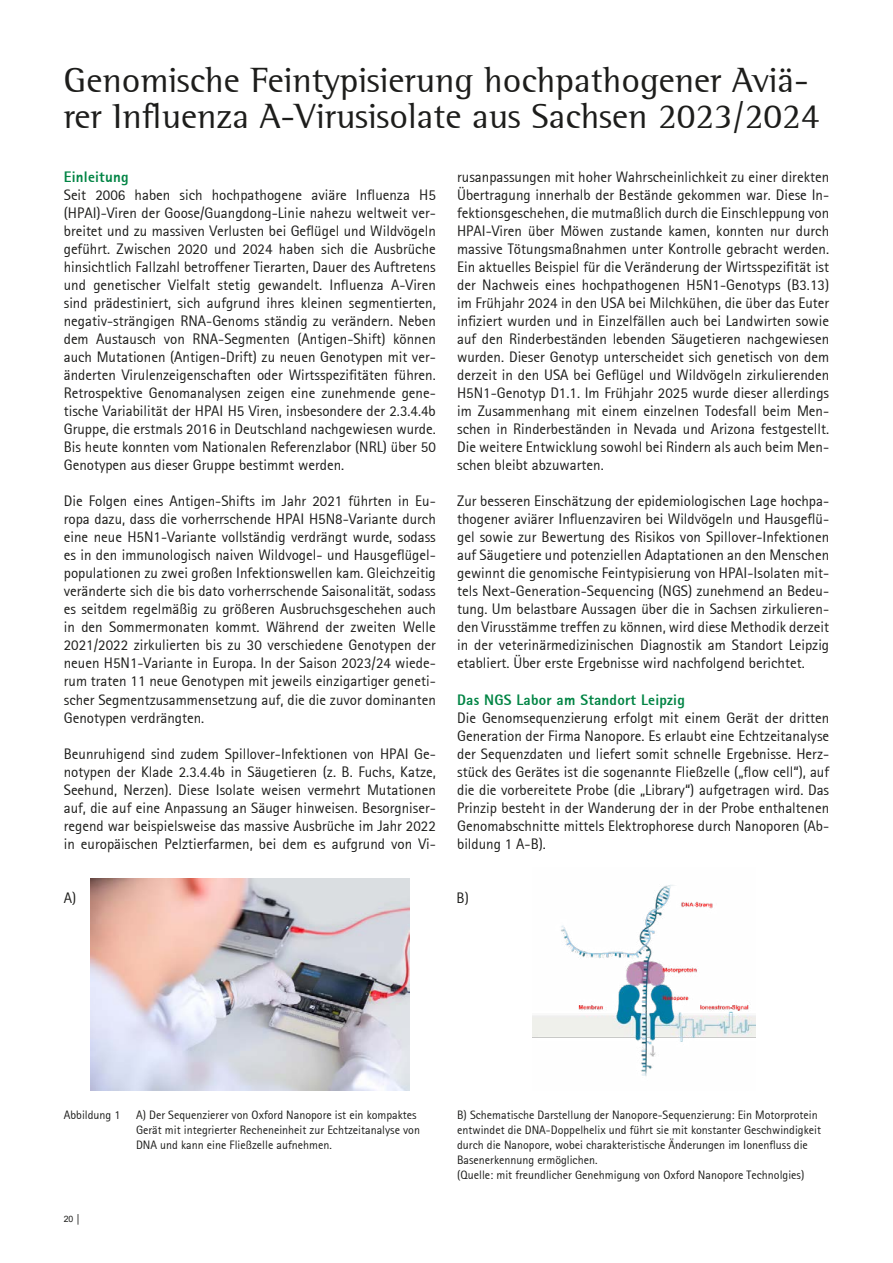
<style>
.page{position:relative;width:893px;height:1263px;background:#fff}
.page>*{position:absolute;margin:0;border:0;box-sizing:border-box;transform-origin:0 0}
.Überschrift_Innen{font:36px/36px "Rotis Semi Serif";color:#1d1d1b}
.Fließtext{font:15px/18px "Rotis Sans Serif";color:#1d1d1b;text-align:justify}
.Zwischenüberschrift_grün{font:800 15px "Rotis Sans Serif";letter-spacing:.015em;color:#008444}
.Bildunterschrift{font:12px/15px "Rotis Sans Serif";color:#1d1d1b}
.t1{font:8.7px "Arial";color:#1d1d1b}
</style>
<div class="page">
<img style="left:90px;top:878px;width:319px;height:213px">
<img style="left:532px;top:885px;width:223px;height:191px">
<h1 class="Überschrift_Innen" style="left:64px;top:62px;width:757px">Genomische Feintypisierung hochpathogener Aviä&shy;rer Influenza A-Virusisolate aus Sachsen 2023/2024</h1>
<p class="Zwischenüberschrift_grün" style="left:64px;top:168px;width:66px">Einleitung</p>
<p class="Fließtext" style="left:64px;top:186px;width:374px">Seit 2006 haben sich hochpathogene aviäre Influenza H5 (HPAI)-Viren der Goose/Guangdong-Linie nahezu weltweit ver&shy;breitet und zu massiven Verlusten bei Geflügel und Wildvögeln geführt. Zwischen 2020 und 2024 haben sich die Ausbrüche hinsichtlich Fallzahl betroffener Tierarten, Dauer des Auftretens und genetischer Vielfalt stetig gewandelt. Influenza A-Viren sind prädestiniert, sich aufgrund ihres kleinen segmentierten, negativ-strängigen RNA-Genoms ständig zu verändern. Neben dem Austausch von RNA-Segmenten (Antigen-Shift) können auch Mutationen (Antigen-Drift) zu neuen Genotypen mit ver&shy;änderten Virulenzeigenschaften oder Wirtsspezifitäten führen.<br>Retrospektive Genomanalysen zeigen eine zunehmende gene&shy;tische Variabilität der HPAI H5 Viren, insbesondere der 2.3.4.4b Gruppe, die erstmals 2016 in Deutschland nachgewiesen wurde.<br>Bis heute konnten vom Nationalen Referenzlabor (NRL) über 50<br>Genotypen aus dieser Gruppe bestimmt werden.</p>
<p class="Fließtext" style="left:64px;top:492px;width:374px">Die Folgen eines Antigen-Shifts im Jahr 2021 führten in Eu&shy;ropa dazu, dass die vorherrschende HPAI H5N8-Variante durch eine neue H5N1-Variante vollständig verdrängt wurde, sodass es in den immunologisch naiven Wildvogel- und Hausgeflügel&shy;populationen zu zwei großen Infektionswellen kam. Gleichzeitig veränderte sich die bis dato vorherrschende Saisonalität, sodass es seitdem regelmäßig zu größeren Ausbruchsgeschehen auch in den Sommermonaten kommt. Während der zweiten Welle 2021/2022 zirkulierten bis zu 30 verschiedene Genotypen der neuen H5N1-Variante in Europa. In der Saison 2023/24 wiede&shy;rum traten 11 neue Genotypen mit jeweils einzigartiger geneti&shy;scher Segmentzusammensetzung auf, die die zuvor dominanten Genotypen verdrängten.</p>
<p class="Fließtext" style="left:64px;top:744px;width:374px">Beunruhigend sind zudem Spillover-Infektionen von HPAI Ge&shy;notypen der Klade 2.3.4.4b in Säugetieren (z. B. Fuchs, Katze, Seehund, Nerzen). Diese Isolate weisen vermehrt Mutationen auf, die auf eine Anpassung an Säuger hinweisen. Besorgniser&shy;regend war beispielsweise das massive Ausbrüche im Jahr 2022 in europäischen Pelztierfarmen, bei dem es aufgrund von Vi-</p>
<p class="Fließtext" style="left:457px;top:168px;width:374px">rusanpassungen mit hoher Wahrscheinlichkeit zu einer direkten Übertragung innerhalb der Bestände gekommen war. Diese In&shy;fektionsgeschehen, die mutmaßlich durch die Einschleppung von HPAI-Viren über Möwen zustande kamen, konnten nur durch massive Tötungsmaßnahmen unter Kontrolle gebracht werden.<br>Ein aktuelles Beispiel für die Veränderung der Wirtsspezifität ist der Nachweis eines hochpathogenen H5N1-Genotyps (B3.13) im Frühjahr 2024 in den USA bei Milchkühen, die über das Euter infiziert wurden und in Einzelfällen auch bei Landwirten sowie auf den Rinderbeständen lebenden Säugetieren nachgewiesen wurden. Dieser Genotyp unterscheidet sich genetisch von dem derzeit in den USA bei Geflügel und Wildvögeln zirkulierenden H5N1-Genotyp D1.1. Im Frühjahr 2025 wurde dieser allerdings im Zusammenhang mit einem einzelnen Todesfall beim Men&shy;schen in Rinderbeständen in Nevada und Arizona festgestellt.<br>Die weitere Entwicklung sowohl bei Rindern als auch beim Men&shy;schen bleibt abzuwarten.</p>
<p class="Fließtext" style="left:457px;top:492px;width:374px">Zur besseren Einschätzung der epidemiologischen Lage hochpa&shy;thogener aviärer Influenzaviren bei Wildvögeln und Hausgeflü&shy;gel sowie zur Bewertung des Risikos von Spillover-Infektionen auf Säugetiere und potenziellen Adaptationen an den Menschen gewinnt die genomische Feintypisierung von HPAI-Isolaten mit&shy;tels Next-Generation-Sequencing (NGS) zunehmend an Bedeu&shy;tung. Um belastbare Aussagen über die in Sachsen zirkulieren&shy;den Virusstämme treffen zu können, wird diese Methodik derzeit in der veterinärmedizinischen Diagnostik am Standort Leipzig etabliert. Über erste Ergebnisse wird nachfolgend berichtet.</p>
<p class="Zwischenüberschrift_grün" style="left:457px;top:690px;width:229px">Das NGS Labor am Standort Leipzig</p>
<p class="Fließtext" style="left:457px;top:708px;width:374px">Die Genomsequenzierung erfolgt mit einem Gerät der dritten Generation der Firma Nanopore. Es erlaubt eine Echtzeitanalyse der Sequenzdaten und liefert somit schnelle Ergebnisse. Herz&shy;stück des Gerätes ist die sogenannte Fließzelle („flow cell“), auf die die vorbereitete Probe (die „Library“) aufgetragen wird. Das Prinzip besteht in der Wanderung der in der Probe enthaltenen Genomabschnitte mittels Elektrophorese durch Nanoporen (Ab&shy;bildung 1 A-B).</p>
<p class="Fließtext" style="left:64px;top:888px;width:14px">A)</p>
<p class="Fließtext" style="left:457px;top:888px;width:14px">B)</p>
<p class="Bildunterschrift" style="left:64px;top:1107px;width:58px">Abbildung 1</p>
<p class="Bildunterschrift" style="left:136px;top:1107px;width:285px">A) Der Sequenzierer von Oxford Nanopore ist ein kompaktes<br>Gerät mit integrierter Recheneinheit zur Echtzeitanalyse von<br>DNA und kann eine Fließzelle aufnehmen.</p>
<p class="Bildunterschrift" style="left:457px;top:1107px;width:365px">B) Schematische Darstellung der Nanopore-Sequenzierung: Ein Motorprotein entwindet die DNA-Doppelhelix und führt sie mit konstanter Geschwindigkeit durch die Nanopore, wobei charakteristische Änderungen im Ionenfluss die Basenerkennung ermöglichen.<br>(Quelle: mit freundlicher Genehmigung von Oxford Nanopore Technolgies)</p>
<p class="t1" style="left:64px;top:1212px;width:19px">20 │</p>
</div>
